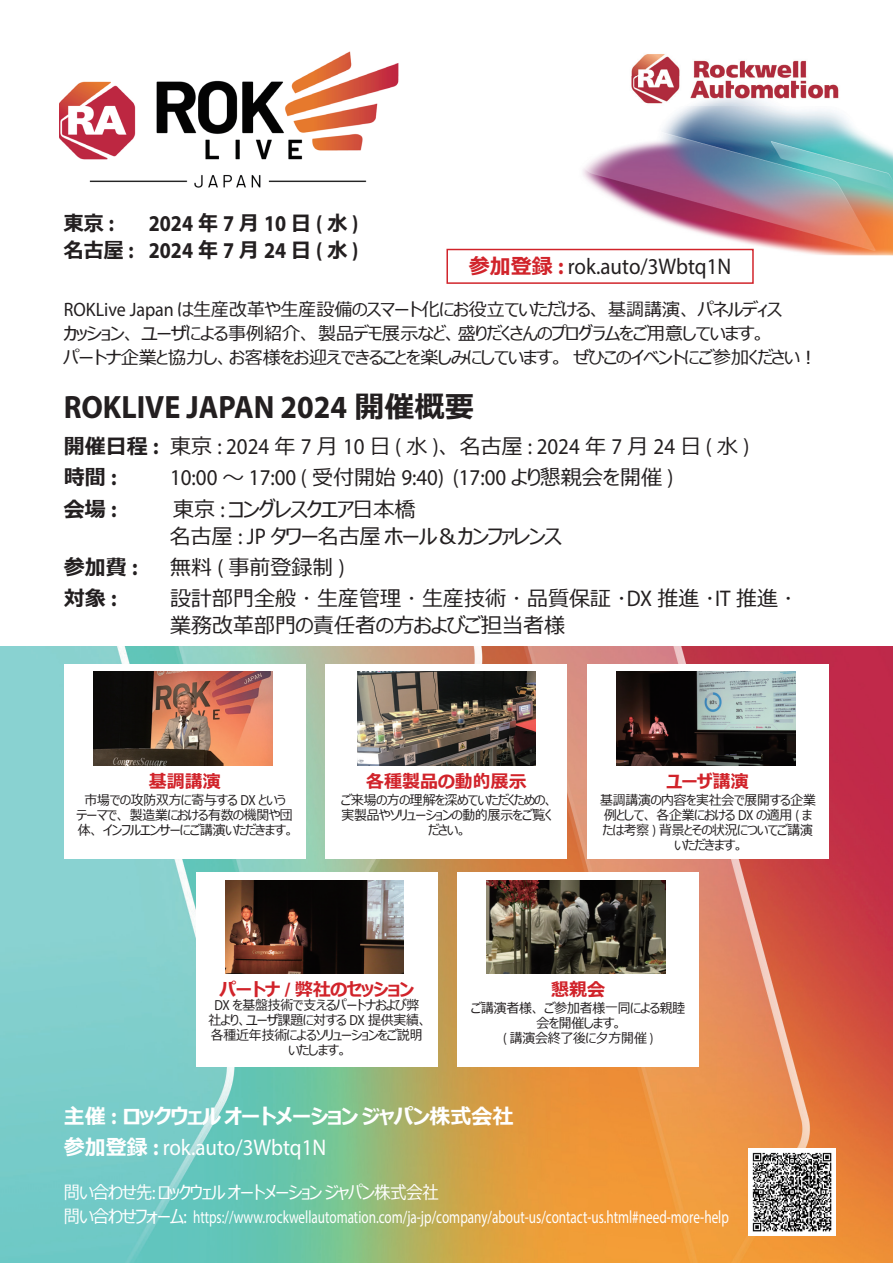
<style>
.page{position:relative;width:893px;height:1263px;background:#fff}
.page>*{position:absolute;margin:0;border:0;box-sizing:border-box;transform-origin:0 0}
.t1{font:700 32.4px "Myriad Pro";color:#231f20;scale:.93 1}
.t2{font:22.65px "Myriad Pro";color:#231f20;scale:.93 1}
.t3{font:700 22.65px/27px "Myriad Pro";color:#231f20;text-align:right;scale:.88 1}
.t4{font:22.65px "Myriad Pro";color:#fff;scale:.93 1}
.t5{font:21px/27px "Meiryo UI";color:#231f20}
.t6{font:21px/27.2px "Meiryo UI";letter-spacing:-.07em;color:#231f20}
.t7{font:700 21px "Meiryo UI";letter-spacing:-.07em;color:#fff}
.t8{font:700 21px/31.2px "Meiryo UI";color:#231f20}
.t9{font:700 21px "Meiryo UI";color:#231f20;scale:.95 1}
.t10{font:18px/24px "Meiryo UI";letter-spacing:-.065em;color:#231f20;scale:1.1 1}
.t11{font:18px "Meiryo UI";letter-spacing:-.07em;color:#fff;scale:.9 1}
.t12{font:700 18px "Meiryo UI";letter-spacing:-.065em;color:#d1232a;scale:1.1 1}
.t13{font:700 18px "Meiryo UI";color:#d1232a}
.t14{font:700 18px "Meiryo UI";letter-spacing:-.04em;color:#d1232a}
.t15{font:700 18px "Meiryo UI";letter-spacing:-.04em;color:#d1232a;scale:1.1 1}
.t16{font:17.85px "Myriad Pro";color:#fff;scale:.74 1}
.t17{font:13.5px/15px "Meiryo UI";letter-spacing:-.05em;color:#231f20;text-align:center;scale:1.05 1}
.t18{font:13.5px/15px "Meiryo UI";letter-spacing:-.05em;color:#231f20;text-align:center;scale:.95 1}
.t19{font:13.5px/15px "Meiryo UI";letter-spacing:-.075em;color:#231f20;text-align:center;scale:.95 1}
.t20{font:13.5px/15px "Meiryo UI";letter-spacing:-.01em;color:#231f20;text-align:center;scale:1.05 1}
.s1{font-family:"Meiryo UI";font-size:21px}
.s2{font-family:"Myriad Pro";font-size:22.65px}
.s3{font-family:"Meiryo UI";font-weight:700;font-size:21px;color:#d1232a}
.s4{font-weight:700;color:#d1232a}
.s5{font-family:"Myriad Pro";font-size:19.5px}
.s6{font-family:"Meiryo UI";font-size:30px}
.s7{font-family:"Meiryo UI";font-weight:700;font-size:21px}
.s8{font-weight:700}
.s9{font-family:"Myriad Pro";font-size:14.55px}
.s10{font-family:"Meiryo UI";font-size:18px}
.s11{font-size:19.5px}
</style>
<div class="page">
<img style="left:0;top:646px;width:893px;height:617px">
<img style="left:578px;top:105px;width:315px;height:150px">
<img style="left:60px;top:51px;width:339px;height:137px">
<img style="left:748px;top:1148px;width:87px;height:87px">
<img style="left:631px;top:54px;width:208px;height:51px">
<div style="left:326px;top:664px;width:241px;height:194px;background:#fff"></div>
<div style="left:64px;top:664px;width:242px;height:194px;background:#fff"></div>
<div style="left:587px;top:664px;width:242px;height:194px;background:#fff"></div>
<img style="left:94px;top:672px;width:178px;height:93px">
<img style="left:617px;top:672px;width:178px;height:93px">
<img style="left:357px;top:672px;width:179px;height:93px">
<div style="left:196px;top:872px;width:241px;height:195px;background:#fff"></div>
<img style="left:225px;top:880px;width:179px;height:93px">
<div style="left:458px;top:872px;width:241px;height:195px;background:#fff"></div>
<img style="left:487px;top:880px;width:178px;height:94px">
<div style="left:446px;top:249px;width:308px;height:35px;border:1px solid #d1232a"></div>
<p class="t3" style="left:64px;top:209px;width:336px">2024<span class="s1">年</span>7<span class="s1">月</span>10<span class="s1">日</span>(<span class="s1">水</span>)<br><span class="s1">名古屋</span>: 2024<span class="s1">年</span>7<span class="s1">月</span>24<span class="s1">日</span>(<span class="s1">水</span>)</p>
<p class="t9" style="left:64px;top:209px;width:54px">東京 <span class="s2">:</span></p>
<p class="t2" style="left:469px;top:253px;width:284px"><span class="s3">参加登録</span> <span class="s4">:</span> rok.auto/3Wbtq1N</p>
<p class="t10" style="left:63px;top:299px;width:688px"><span class="s5">ROKLive Japan</span> は生産改革や生産設備のスマート化にお役立ていただける、基調講演、パネルディス<br>カッション、ユーザによる事例紹介、製品デモ展示など、盛りだくさんのプログラムをご用意しています。<br>パートナ企業と協力し、お客様をお迎えできることを楽しみにしています。ぜひこのイベントにご参加ください︕</p>
<h1 class="t1" style="left:64px;top:385px;width:443px">ROKLIVE JAPAN 2024 <span class="s6">開催概要</span></h1>
<p class="t2" style="left:64px;top:433px;width:739px"><span class="s7">開催日程</span><span class="s8">:</span> <span class="s1">東京</span>: 2024<span class="s1">年</span>7<span class="s1">月</span>10<span class="s1">日</span> (<span class="s1">水</span>)<span class="s1">、名古屋</span>: 2024<span class="s1">年</span>7<span class="s1">月</span>24<span class="s1">日</span> (<span class="s1">水</span>)</p>
<p class="t8" style="left:64px;top:463px;width:54px">時間 <span class="s2">:</span>会場 <span class="s2">:</span></p>
<p class="t2" style="left:170px;top:464px;width:543px">10:00 <span class="s1">～</span> 17:00 ( <span class="s1">受付開始</span> 9:40) (17:00 <span class="s1">より懇親会を開催</span> )</p>
<p class="t6" style="left:170px;top:496px;width:394px">東京 <span class="s2">:</span> コングレスクエア日本橋<br>名古屋 <span class="s2">: JP</span> タワー名古屋ホール＆カンファレンス</p>
<p class="t8" style="left:64px;top:553px;width:75px">参加費 <span class="s2">:</span></p>
<p class="t5" style="left:170px;top:555px;width:176px">無料 <span class="s2">(</span> 事前登録制 <span class="s2">)</span></p>
<p class="t8" style="left:64px;top:584px;width:54px">対象 <span class="s2">:</span></p>
<p class="t5" style="left:170px;top:586px;width:625px">設計部門全般･生産管理･生産技術･品質保証･<span class="s2">DX</span> 推進･<span class="s2">IT</span> 推進･業務改革部門の責任者の方およびご担当者様</p>
<p class="t14" style="left:149px;top:768px;width:73px">基調講演</p>
<p class="t19" style="left:77px;top:793px;width:231px">市場での攻防双方に寄与する <span class="s9">DX</span> という<br>テーマで、製造業における有数の機関や団体、インフルエンサーにご講演いただきます。</p>
<p class="t13" style="left:366px;top:768px;width:162px">各種製品の動的展示</p>
<p class="t17" style="left:341px;top:793px;width:204px">ご来場の方の理解を深めていただくための、実製品やソリューションの動的展示をご覧ください。</p>
<p class="t15" style="left:666px;top:768px;width:76px">ユーザ講演</p>
<p class="t18" style="left:600px;top:793px;width:229px">基調講演の内容を実社会で展開する企業例として、各企業における <span class="s9">DX</span> の適用 <span class="s9">(</span> または考察 <span class="s9">)</span> 背景とその状況についてご講演いただきます。</p>
<p class="t12" style="left:219px;top:977px;width:179px">パートナ <span class="s5">/</span> 弊社のセッション</p>
<p class="t17" style="left:208px;top:998px;width:210px"><span class="s9">DX</span> を基盤技術で支えるパートナおよび弊社より、ユーザ課題に対する <span class="s9">DX</span> 提供実績、各種近年技術によるソリューションをご説明いたします。</p>
<p class="t14" style="left:551px;top:977px;width:55px">懇親会</p>
<p class="t20" style="left:471px;top:1001px;width:206px">ご講演者様、ご参加者様一同による親睦会を開催します。<br><span class="s9">(</span> 講演会終了後に夕方開催 <span class="s9">)</span></p>
<p class="t7" style="left:64px;top:1102px;width:451px">主催 <span class="s2">:</span> ロックウェルオートメーションジャパン株式会社</p>
<p class="t4" style="left:64px;top:1134px;width:284px"><span class="s7">参加登録</span> <span class="s8">:</span> rok.auto/3Wbtq1N</p>
<p class="t11" style="left:64px;top:1180px;width:418px">問い合わせ先<span class="s5">:</span> ロックウェルオートメーションジャパン株式会社</p>
<p class="t16" style="left:64px;top:1206px;width:900px"><span class="s10">問い合わせフォーム</span><span class="s11">:</span> https://www.rockwellautomation.com/ja-jp/company/about-us/contact-us.html#need-more-help</p>
</div>
